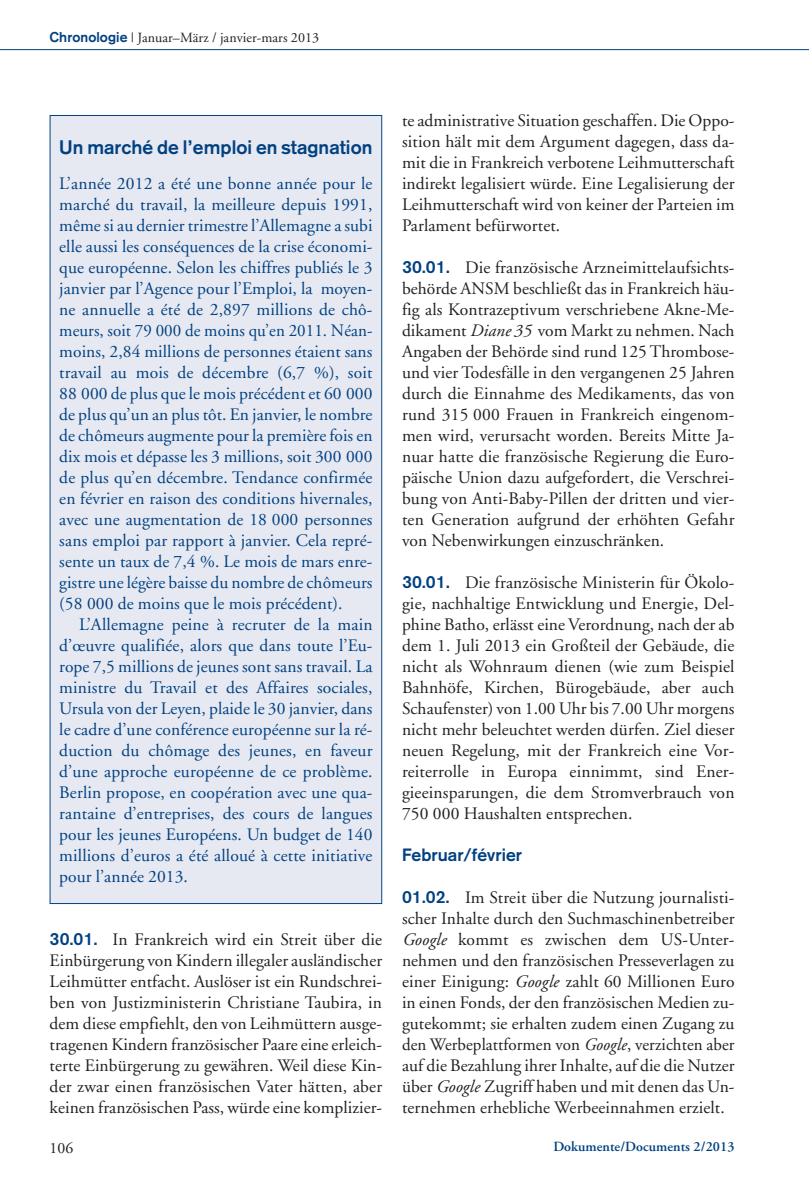
<style>
.page{position:relative;width:809px;height:1191px;background:#fff}
.page>*{position:absolute;margin:0;border:0;box-sizing:border-box;transform-origin:0 0}
.t1{font:700 19.25px "Akzidenz Grotesk";letter-spacing:.005em;color:#014181}
.t2{font:17.5px/21px "Adobe Garamond";letter-spacing:.005em;color:#231f20;text-align:justify}
.t3{font:17.5px/21px "Adobe Garamond";letter-spacing:.005em;color:#014181;text-align:justify}
.t4{font:700 17.5px "Akzidenz Grotesk";letter-spacing:.005em;color:#014181}
.t5{font:15.75px "Adobe Garamond";color:#231f20}
.t6{font:14px "Adobe Garamond";letter-spacing:.005em;color:#231f20}
.t7{font:600 14px "Adobe Garamond";letter-spacing:.005em;color:#014181}
.s1{font-family:"Akzidenz Grotesk";font-weight:700;color:#014181}
.s2{font-family:"Akzidenz Grotesk BE";font-weight:500;color:#014181}
.s3{font-style:italic}
</style>
<div class="page">
<hr style="left:0;top:49px;width:809px;height:1px;background:#014181">
<div style="left:50px;top:116px;width:331px;height:787px;background:#e7e9f2"></div>
<p class="t6" style="left:50px;top:32px;width:271px"><span class="s1">Chronologie</span> | Januar–März / janvier-mars 2013</p>
<p class="t1" style="left:59px;top:140px;width:315px">Un marché de l’emploi en stagnation</p>
<p class="t3" style="left:59px;top:174px;width:315px">L’année 2012 a été une bonne année pour le marché du travail, la meilleure depuis 1991, même si au dernier trimestre l’Allemagne a subi elle aussi les conséquences de la crise économi&shy;que européenne. Selon les chiffres publiés le 3 janvier par l’Agence pour l’Emploi, la moyen&shy;ne annuelle a été de 2,897 millions de chô&shy;meurs, soit 79 000 de moins qu’en 2011. Néan&shy;moins, 2,84 millions de personnes étaient sans travail au mois de décembre (6,7 %), soit 88 000 de plus que le mois précédent et 60 000 de plus qu’un an plus tôt. En janvier, le nombre de chômeurs augmente pour la première fois en dix mois et dépasse les 3 millions, soit 300 000 de plus qu’en décembre. Tendance confirmée en février en raison des conditions hivernales, avec une augmentation de 18 000 personnes sans emploi par rapport à janvier. Cela repré&shy;sente un taux de 7,4 %. Le mois de mars enre&shy;gistre une légère baisse du nombre de chômeurs (58 000 de moins que le mois précédent).</p>
<p class="t3" style="left:59px;top:615px;width:315px;text-indent:20px">L’Allemagne peine à recruter de la main d’œuvre qualifiée, alors que dans toute l’Eu&shy;rope 7,5 millions de jeunes sont sans travail. La ministre du Travail et des Affaires sociales, Ursula von der Leyen, plaide le 30 janvier, dans le cadre d’une conférence européenne sur la ré&shy;duction du chômage des jeunes, en faveur d’une approche européenne de ce problème.<br>Berlin propose, en coopération avec une qua&shy;rantaine d’entreprises, des cours de langues pour les jeunes Européens. Un budget de 140 millions d’euros a été alloué à cette initiative pour l’année 2013.</p>
<p class="t2" style="left:50px;top:930px;width:334px"><span class="s2">30.01.</span> In Frankreich wird ein Streit über die Einbürgerung von Kindern illegaler ausländischer Leihmütter entfacht. Auslöser ist ein Rundschrei&shy;ben von Justizministerin Christiane Taubira, in dem diese empfiehlt, den von Leihmüttern ausge&shy;tragenen Kindern französischer Paare eine erleich&shy;terte Einbürgerung zu gewähren. Weil diese Kin&shy;der zwar einen französischen Vater hätten, aber keinen französischen Pass, würde eine komplizier-</p>
<p class="t2" style="left:402px;top:111px;width:334px">te administrative Situation geschaffen. Die Oppo&shy;sition hält mit dem Argument dagegen, dass da&shy;mit die in Frankreich verbotene Leihmutterschaft indirekt legalisiert würde. Eine Legalisierung der Leihmutterschaft wird von keiner der Parteien im Parlament befürwortet.</p>
<p class="t2" style="left:402px;top:258px;width:334px"><span class="s2">30.01.</span> Die französische Arzneimittelaufsichts&shy;behörde ANSM beschließt das in Frankreich häu&shy;fig als Kontrazeptivum verschriebene Akne-Me&shy;dikament <span class="s3">Diane 35</span> vom Markt zu nehmen. Nach Angaben der Behörde sind rund 125Thrombose&shy;und vier Todesfälle in den vergangenen 25 Jahren durch die Einnahme des Medikaments, das von rund 315 000 Frauen in Frankreich eingenom&shy;men wird, verursacht worden. Bereits Mitte Ja&shy;nuar hatte die französische Regierung die Euro&shy;päische Union dazu aufgefordert, die Verschrei&shy;bung von Anti-Baby-Pillen der dritten und vier&shy;ten Generation aufgrund der erhöhten Gefahr von Nebenwirkungen einzuschränken.</p>
<p class="t2" style="left:402px;top:573px;width:334px"><span class="s2">30.01.</span> Die französische Ministerin für Ökolo&shy;gie, nachhaltige Entwicklung und Energie, Del&shy;phine Batho, erlässt eine Verordnung, nach der ab dem 1. Juli 2013 ein Großteil der Gebäude, die nicht als Wohnraum dienen (wie zum Beispiel Bahnhöfe, Kirchen, Bürogebäude, aber auch Schaufenster) von 1.00 Uhr bis 7.00 Uhr morgens nicht mehr beleuchtet werden dürfen. Ziel dieser neuen Regelung, mit der Frankreich eine Vor&shy;reiterrolle in Europa einnimmt, sind Ener&shy;gieeinsparungen, die dem Stromverbrauch von 750 000 Haushalten entsprechen.</p>
<p class="t4" style="left:402px;top:849px;width:122px">Februar/février</p>
<p class="t2" style="left:402px;top:888px;width:334px"><span class="s2">01.02.</span> Im Streit über die Nutzung journalisti&shy;scher Inhalte durch den Suchmaschinenbetreiber <span class="s3">Google</span> kommt es zwischen dem US-Unter&shy;nehmen und den französischen Presseverlagen zu einer Einigung: <span class="s3">Google</span> zahlt 60 Millionen Euro in einen Fonds, der den französischen Medien zu&shy;gutekommt; sie erhalten zudem einen Zugang zu den Werbeplattformen von <span class="s3">Google</span>, verzichten aber auf die Bezahlung ihrer Inhalte, auf die die Nutzer über <span class="s3">Google</span> Zugriff haben und mit denen das Un&shy;ternehmen erhebliche Werbeeinnahmen erzielt.</p>
<p class="t5" style="left:50px;top:1141px;width:25px">106</p>
<p class="t7" style="left:553px;top:1141px;width:183px">Dokumente/Documents 2/2013</p>
</div>
